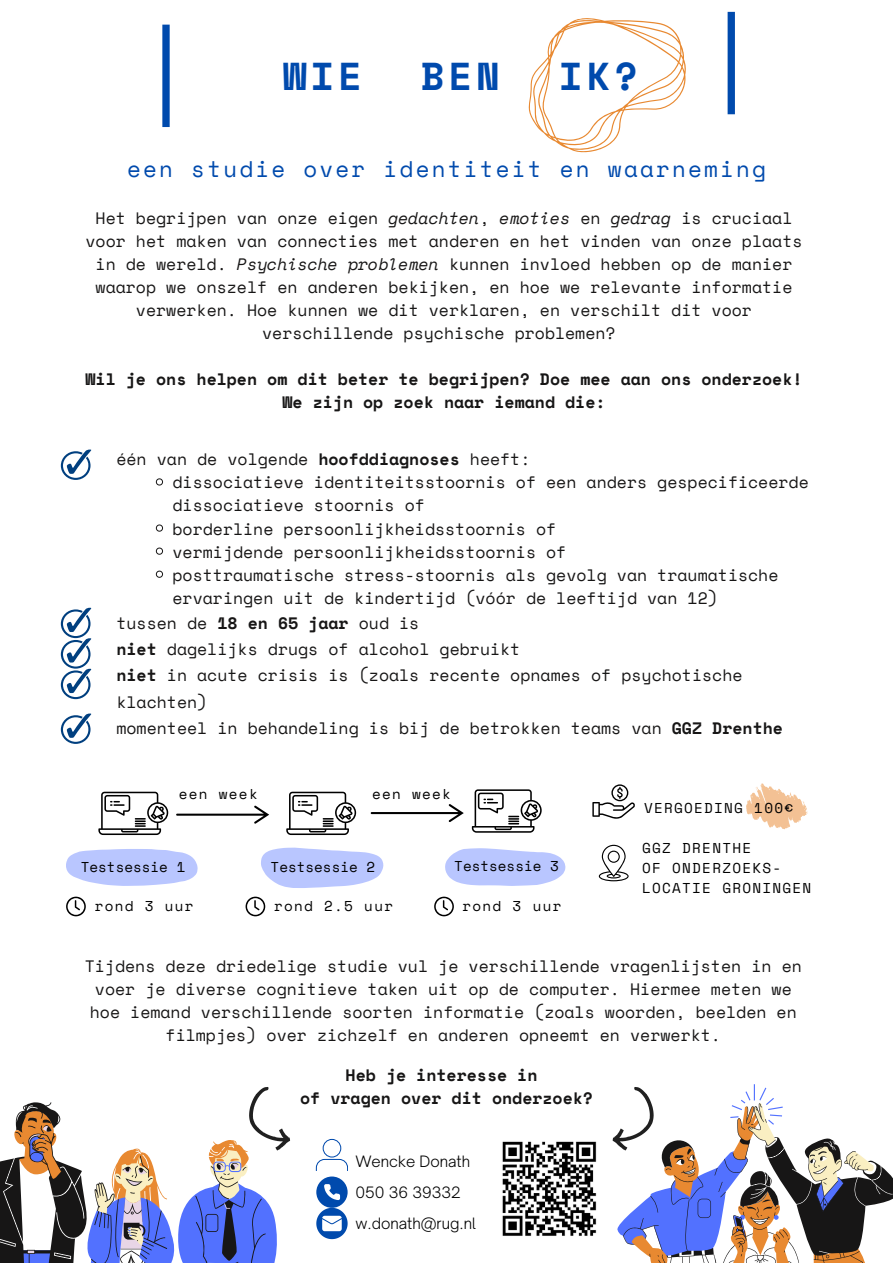
<style>
.page{position:relative;width:893px;height:1263px;background:#fff}
.page>*{position:absolute;margin:0;border:0;box-sizing:border-box;transform-origin:0 0}
.t1{font:700 38.78px "Space Mono";letter-spacing:.1em;color:#004aad}
.t2{font:22.5px "Space Mono";letter-spacing:.1em;color:#004aad}
.t3{font:16.5px/23.1px "Space Mono";color:#171616}
.t4{font:700 16.5px/23.1px "Space Mono";color:#171616}
.t5{font:300 15px "Open Sauce One";color:#000}
.t6{font:14.25px/19.6px "Space Mono";letter-spacing:.09em;color:#000}
.t7{font:14.25px "Space Mono";color:#000}
.s1{font-style:italic}
.s2{font-weight:700}
</style>
<div class="page">
<div style="left:162px;top:25px;width:8px;height:102px;background:#004aad"></div>
<div style="left:727px;top:12px;width:8px;height:102px;background:#004aad"></div>
<svg style="left:528px;top:18px;width:158px;height:135px"></svg>
<svg style="left:66px;top:849px;width:132px;height:37px;background:#c3ceff"></svg>
<svg style="left:445px;top:848px;width:121px;height:38px"></svg>
<svg style="left:286px;top:792px;width:70px;height:43px"></svg>
<svg style="left:472px;top:789px;width:70px;height:44px"></svg>
<svg style="left:592px;top:784px;width:43px;height:35px"></svg>
<svg style="left:599px;top:845px;width:29px;height:36px"></svg>
<svg style="left:98px;top:792px;width:70px;height:43px"></svg>
<svg style="left:370px;top:804px;width:94px;height:18px"></svg>
<svg style="left:176px;top:805px;width:93px;height:19px"></svg>
<svg style="left:66px;top:897px;width:20px;height:19px"></svg>
<svg style="left:61px;top:450px;width:30px;height:30px"></svg>
<svg style="left:61px;top:608px;width:30px;height:91px"></svg>
<svg style="left:156px;top:478px;width:7px;height:8px"></svg>
<svg style="left:156px;top:524px;width:7px;height:8px"></svg>
<svg style="left:156px;top:547px;width:7px;height:8px"></svg>
<svg style="left:156px;top:570px;width:7px;height:8px"></svg>
<svg style="left:245px;top:847px;width:139px;height:69px"></svg>
<svg style="left:434px;top:897px;width:20px;height:19px"></svg>
<img style="left:502px;top:1141px;width:95px;height:95px">
<svg style="left:316px;top:1139px;width:32px;height:100px"></svg>
<svg style="left:612px;top:1084px;width:281px;height:179px"></svg>
<svg style="left:0;top:1087px;width:290px;height:176px"></svg>
<svg style="left:746px;top:783px;width:61px;height:46px"></svg>
<svg style="left:61px;top:713px;width:30px;height:31px"></svg>
<p class="t1" style="left:283px;top:47px;width:80px">WIE</p>
<p class="t1" style="left:421px;top:47px;width:80px">BEN</p>
<p class="t1" style="left:559px;top:47px;width:80px">IK?</p>
<p class="t2" style="left:127px;top:152px;width:640px">een studie over identiteit en waarneming</p>
<h4 class="t3" style="left:96px;top:206px;width:698px">Het begrijpen van onze eigen <span class="s1">gedachten</span>, <span class="s1">emoties</span> en <span class="s1">gedrag</span> is cruciaal</h4>
<h4 class="t3" style="left:85px;top:229px;width:718px">voor het maken van connecties met anderen en het vinden van onze plaats</h4>
<h4 class="t3" style="left:96px;top:252px;width:698px">in de wereld. <span class="s1">Psychische problemen</span> kunnen invloed hebben op de manier</h4>
<h4 class="t3" style="left:96px;top:275px;width:698px">waarop we onszelf en anderen bekijken, en hoe we relevante informatie</h4>
<h4 class="t3" style="left:136px;top:298px;width:617px">verwerken. Hoe kunnen we dit verklaren, en verschilt dit voor</h4>
<h4 class="t3" style="left:262px;top:321px;width:355px">verschillende psychische problemen?</h4>
<p class="t4" style="left:85px;top:368px;width:718px;text-align:center">Wil je ons helpen om dit beter te begrijpen? Doe mee aan ons onderzoek!<br>We zijn op zoek naar iemand die:</p>
<p class="t3" style="left:116px;top:447px;width:415px">één van de volgende <span class="s2">hoofddiagnoses</span> heeft:</p>
<p class="t3" style="left:172px;top:471px;width:638px">dissociatieve identiteitsstoornis of een anders gespecificeerde dissociatieve stoornis of</p>
<h1 class="t3" style="left:172px;top:517px;width:385px">borderline persoonlijkheidsstoornis of</h1>
<h2 class="t3" style="left:172px;top:540px;width:395px">vermijdende persoonlijkheidsstoornis of</h2>
<h4 class="t3" style="left:172px;top:563px;width:607px">posttraumatische stress-stoornis als gevolg van traumatische ervaringen uit de kindertijd (vóór de leeftijd van 12)</h4>
<h3 class="t3" style="left:116px;top:609px;width:668px;line-height:26.4px">tussen de <span class="s2">18 en 65 jaar</span> oud is<br><span class="s2">niet</span> dagelijks drugs of alcohol gebruikt<br><span class="s2">niet</span> in acute crisis is (zoals recente opnames of psychotische klachten)<br>momenteel in behandeling is bij de betrokken teams van <span class="s2">GGZ Drenthe</span></h3>
<p class="t6" style="left:179px;top:784px;width:80px">een week</p>
<p class="t6" style="left:372px;top:784px;width:80px">een week</p>
<p class="t7" style="left:81px;top:856px;width:106px">Testsessie 1</p>
<h4 class="t6" style="left:95px;top:896px;width:100px">rond 3 uur</h4>
<p class="t7" style="left:271px;top:856px;width:106px">Testsessie 2</p>
<p class="t6" style="left:274px;top:896px;width:120px">rond 2.5 uur</p>
<p class="t7" style="left:454px;top:855px;width:106px">Testsessie 3</p>
<p class="t6" style="left:462px;top:896px;width:100px">rond 3 uur</p>
<p class="t6" style="left:644px;top:797px;width:150px">VERGOEDING 100€</p>
<p class="t6" style="left:642px;top:838px;width:170px">GGZ DRENTHE<br>OF ONDERZOEKS-<br>LOCATIE GRONINGEN</p>
<p class="t3" style="left:85px;top:954px;width:718px;text-align:center">Tijdens deze driedelige studie vul je verschillende vragenlijsten in en voer je diverse cognitieve taken uit op de computer. Hiermee meten we hoe iemand verschillende soorten informatie (zoals woorden, beelden en filmpjes) over zichzelf en anderen opneemt en verwerkt.</p>
<p class="t4" style="left:300px;top:1063px;width:294px;text-indent:45px">Heb je interesse in<br>of vragen over dit onderzoek?</p>
<p class="t5" style="left:355px;top:1151px;width:116px">Wencke Donath</p>
<p class="t5" style="left:355px;top:1183px;width:107px">050 36 39332</p>
<p class="t5" style="left:355px;top:1214px;width:122px">w.donath@rug.nl</p>
</div>
